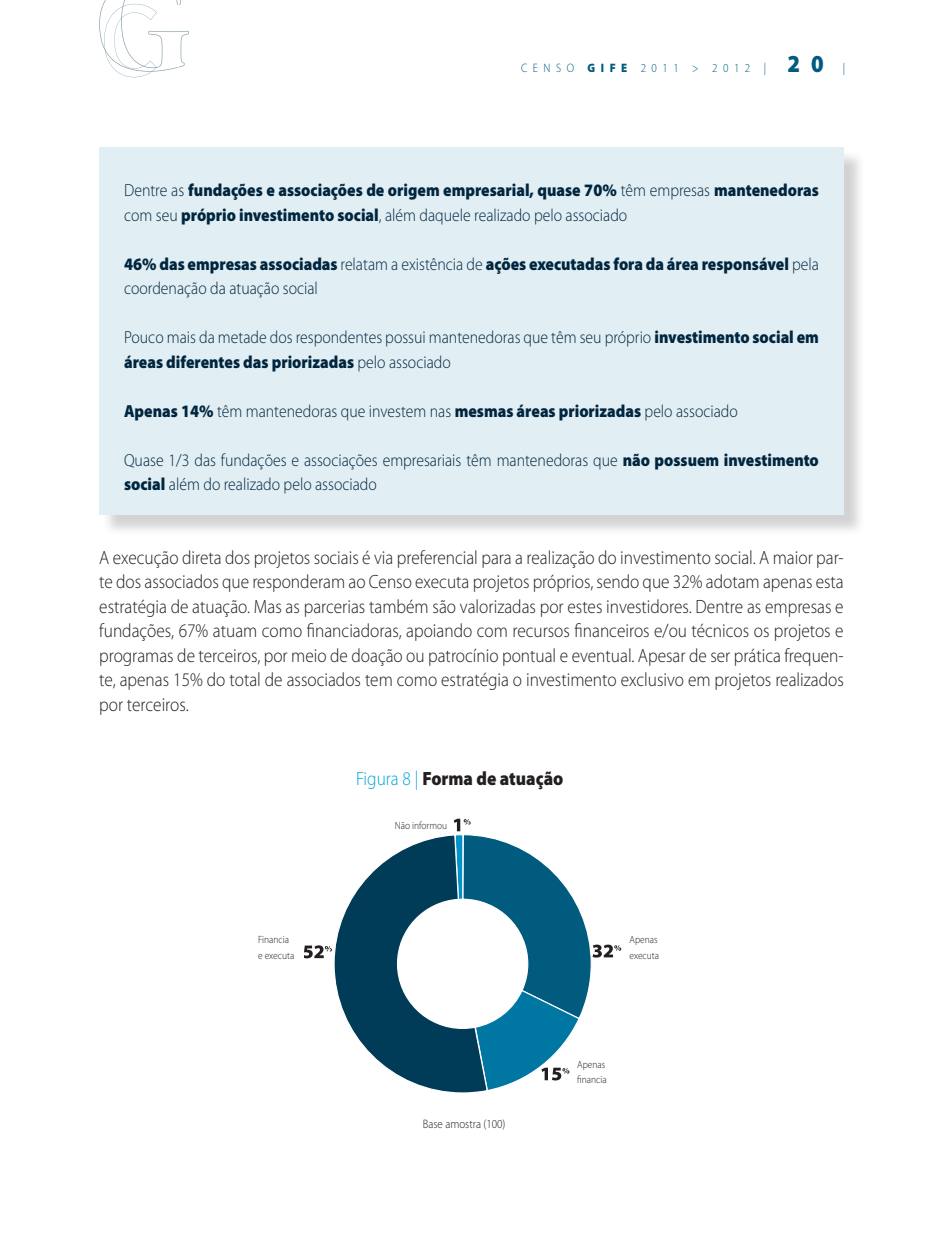
<style>
.page{position:relative;width:943px;height:1241px;background:#fff}
.page>*{position:absolute;margin:0;border:0;box-sizing:border-box;transform-origin:0 0}
.TEXTO_MIOLO{font:300 19.25px/24.5px "Myriad Pro";color:#231f20;text-align:justify;scale:.9 1}
.TEXTO_MIOLO-2{font:900 19.25px "Myriad Pro";color:#231f20;scale:.9 1}
.TEXTO_BOX{font:300 17.5px/24.5px "Myriad Pro";color:#00263f;scale:.9 1}
.TEXTO_BOX-2{font:900 17.5px/24.5px "Myriad Pro";color:#00263f;scale:.9 1}
.RODAPÉ{font:300 12.25px "Myriad Pro";letter-spacing:.5em;color:#005b7f;scale:.9 1}
.TEXTO_MIOLO-3{font:300 12.25px "Myriad Pro";color:#231f20;scale:.9 1}
.OBSERVAÇÃO{font:300 10.5px/15.8px "Myriad Pro";color:#231f20;scale:.9 1}
.s1{font-weight:900}
.s2{font-weight:900;font-size:24.5px}
.s3{font-weight:300}
.s4{font-weight:300;color:#00a4dc}
</style>
<div class="page">
<svg style="left:99px;top:0;width:90px;height:77px"></svg>
<div style="left:102px;top:150px;width:771px;height:393px;background:#231f20;opacity:.2"></div>
<div style="left:99px;top:147px;width:744px;height:367px;background:#e1eef4"></div>
<svg style="left:305px;top:818px;width:316px;height:275px"></svg>
<p class="RODAPÉ" style="left:521px;top:61px;width:338px">CENSO <span class="s1">GIFE</span> 2011 &gt; 2012 | <span class="s2">20</span></p>
<p class="RODAPÉ" style="left:842px;top:61px;width:4px">|</p>
<p class="TEXTO_BOX-2" style="left:124px;top:178px;width:773px"><span class="s3">Dentre as</span> fundações e associações de origem empresarial, quase 70% <span class="s3">têm empresas</span> mantenedoras <span class="s3">com seu</span> próprio investimento social<span class="s3">, além daquele realizado pelo associado</span></p>
<p class="TEXTO_BOX-2" style="left:124px;top:252px;width:773px">46% das empresas associadas <span class="s3">relatam a existência de</span> ações executadas fora da área responsável <span class="s3">pela coordenação da atuação social</span></p>
<p class="TEXTO_BOX" style="left:124px;top:325px;width:773px">Pouco mais da metade dos respondentes possui mantenedoras que têm seu próprio <span class="s1">investimento social em áreas diferentes das priorizadas</span> pelo associado</p>
<p class="TEXTO_BOX" style="left:124px;top:399px;width:683px"><span class="s1">Apenas 14%</span> têm mantenedoras que investem nas <span class="s1">mesmas áreas priorizadas</span> pelo associado</p>
<p class="TEXTO_BOX" style="left:124px;top:448px;width:773px">Quase 1/3 das fundações e associações empresariais têm mantenedoras que <span class="s1">não possuem investimento social</span> além do realizado pelo associado</p>
<p class="TEXTO_MIOLO" style="left:99px;top:545px;width:828px">A execução direta dos projetos sociais é via preferencial para a realização do investimento social. A maior par&shy;te dos associados que responderam ao Censo executa projetos próprios, sendo que 32% adotam apenas esta estratégia de atuação. Mas as parcerias também são valorizadas por estes investidores. Dentre as empresas e fundações, 67% atuam como financiadoras, apoiando com recursos financeiros e/ou técnicos os projetos e programas de terceiros, por meio de doação ou patrocínio pontual e eventual. Apesar de ser prática frequen&shy;te, apenas 15% do total de associados tem como estratégia o investimento exclusivo em projetos realizados por terceiros.</p>
<p class="TEXTO_MIOLO-2" style="left:356px;top:767px;width:232px"><span class="s4">Figura 8 |</span> Forma de atuação</p>
<p class="OBSERVAÇÃO" style="left:394px;top:818px;width:60px">Não informou</p>
<p class="OBSERVAÇÃO" style="left:258px;top:931px;width:42px">Financia e executa</p>
<p class="OBSERVAÇÃO" style="left:629px;top:932px;width:33px">Apenas</p>
<p class="OBSERVAÇÃO" style="left:629px;top:947px;width:34px">executa</p>
<p class="TEXTO_MIOLO-3" style="left:423px;top:1116px;width:93px">Base amostra (100)</p>
<p class="OBSERVAÇÃO" style="left:577px;top:1056px;width:33px">Apenas</p>
<p class="OBSERVAÇÃO" style="left:577px;top:1072px;width:34px">financia</p>
</div>
